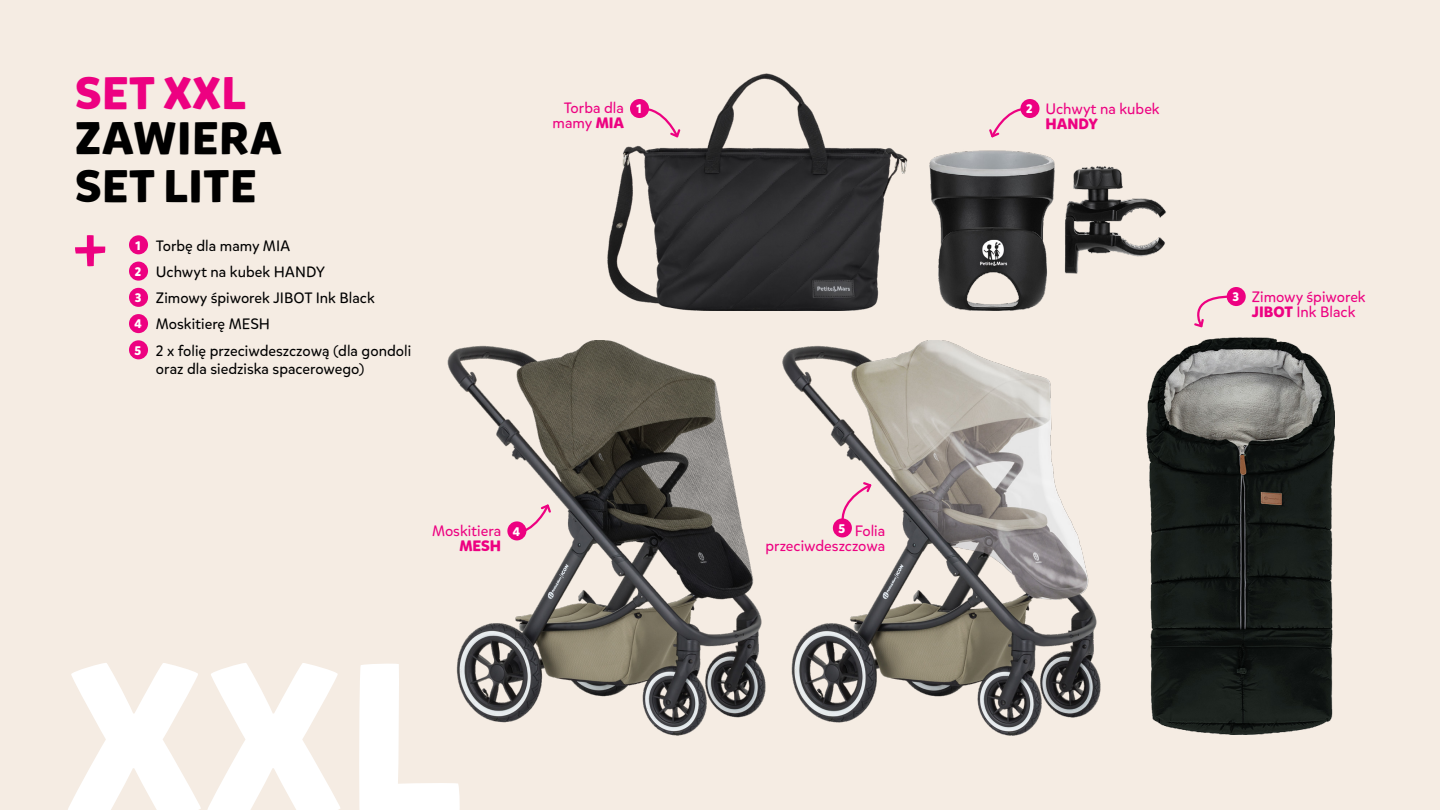
<style>
.page{position:relative;width:1440px;height:810px;background:#f5ece3}
.page>*{position:absolute;margin:0;border:0;box-sizing:border-box;transform-origin:0 0}
.t1{font:700 218.1px "Mikado";color:#fff}
.t2{font:700 45.3px/47.8px "Mikado";letter-spacing:.015em;color:#000}
.t3{font:700 45.3px "Mikado";letter-spacing:.015em;color:#ed0181}
.t4{font:15px/26.2px "Mikado";color:#000}
.t5{font:15px/15px "Mikado";color:#ed0181;text-align:right}
.t6{font:700 15px "Mikado";color:#ed0181}
.t7{font:700 12.38px "Mikado";color:#fff}
.s1{font-weight:700;font-size:12.38px;color:#fff}
.s2{font-weight:700}
</style>
<div class="page">
<div style="left:129px;top:235px;width:19px;height:19px;background:#ed0181;border-radius:50%"></div>
<div style="left:129px;top:262px;width:19px;height:19px;background:#ed0181;border-radius:50%"></div>
<div style="left:129px;top:288px;width:19px;height:19px;background:#ed0181;border-radius:50%"></div>
<div style="left:129px;top:314px;width:19px;height:19px;background:#ed0181;border-radius:50%"></div>
<div style="left:129px;top:340px;width:19px;height:19px;background:#ed0181;border-radius:50%"></div>
<svg style="left:75px;top:235px;width:30px;height:32px"></svg>
<img style="left:812px;top:340px;width:289px;height:395px">
<img style="left:447px;top:340px;width:365px;height:395px">
<img style="left:1147px;top:337px;width:187px;height:398px">
<img style="left:607px;top:73px;width:301px;height:238px">
<img style="left:929px;top:150px;width:237px;height:161px">
<svg style="left:639px;top:107px;width:43px;height:32px"></svg>
<div style="left:630px;top:99px;width:19px;height:19px;background:#ed0181;border-radius:50%"></div>
<svg style="left:510px;top:503px;width:43px;height:32px"></svg>
<div style="left:507px;top:521px;width:19px;height:19px;background:#ed0181;border-radius:50%"></div>
<svg style="left:841px;top:480px;width:32px;height:43px"></svg>
<div style="left:833px;top:518px;width:19px;height:19px;background:#ed0181;border-radius:50%"></div>
<svg style="left:989px;top:108px;width:38px;height:30px"></svg>
<div style="left:1020px;top:99px;width:20px;height:19px;background:#ed0181;border-radius:50%"></div>
<svg style="left:1194px;top:294px;width:39px;height:34px"></svg>
<div style="left:1227px;top:287px;width:19px;height:19px;background:#ed0181;border-radius:50%"></div>
<h2 class="t3" style="left:75px;top:65px;width:172px">SET XXL</h2>
<h2 class="t2" style="left:75px;top:115px;width:208px">ZAWIERA<br>SET LITE</h2>
<p class="t4" style="left:134px;top:233px;width:278px"><span class="s1">1</span> Torbę dla mamy MIA<br><span class="s1">2</span> Uchwyt na kubek HANDY<br><span class="s1">3</span> Zimowy śpiworek JIBOT Ink Black<br><span class="s1">4</span> Moskitierę MESH<br><span class="s1">5</span> 2 x folię przeciwdeszczową (dla gondoli</p>
<p class="t4" style="left:156px;top:356px;width:210px">oraz dla siedziska spacerowego)</p>
<p class="t5" style="left:553px;top:100px;width:73px">Torba dla mamy <span class="s2">MIA</span></p>
<p class="t7" style="left:636px;top:101px;width:7px">1</p>
<p class="t5" style="left:432px;top:524px;width:71px">Moskitiera</p>
<p class="t6" style="left:459px;top:536px;width:43px">MESH</p>
<p class="t7" style="left:839px;top:521px;width:8px">5</p>
<p class="t7" style="left:513px;top:524px;width:9px">4</p>
<p class="t5" style="left:765px;top:524px;width:121px">Folia przeciwdeszczowa</p>
<h1 class="t1" style="left:66px;top:605px;width:398px">XXL</h1>
<p class="t7" style="left:1026px;top:101px;width:8px">2</p>
<p class="t5" style="left:1046px;top:101px;width:116px">Uchwyt na kubek</p>
<p class="t6" style="left:1046px;top:114px;width:54px">HANDY</p>
<p class="t7" style="left:1232px;top:289px;width:8px">3</p>
<p class="t5" style="left:1252px;top:289px;width:115px;text-align:left">Zimowy śpiworek<br><span class="s2">JIBOT</span> Ink Black</p>
</div>
